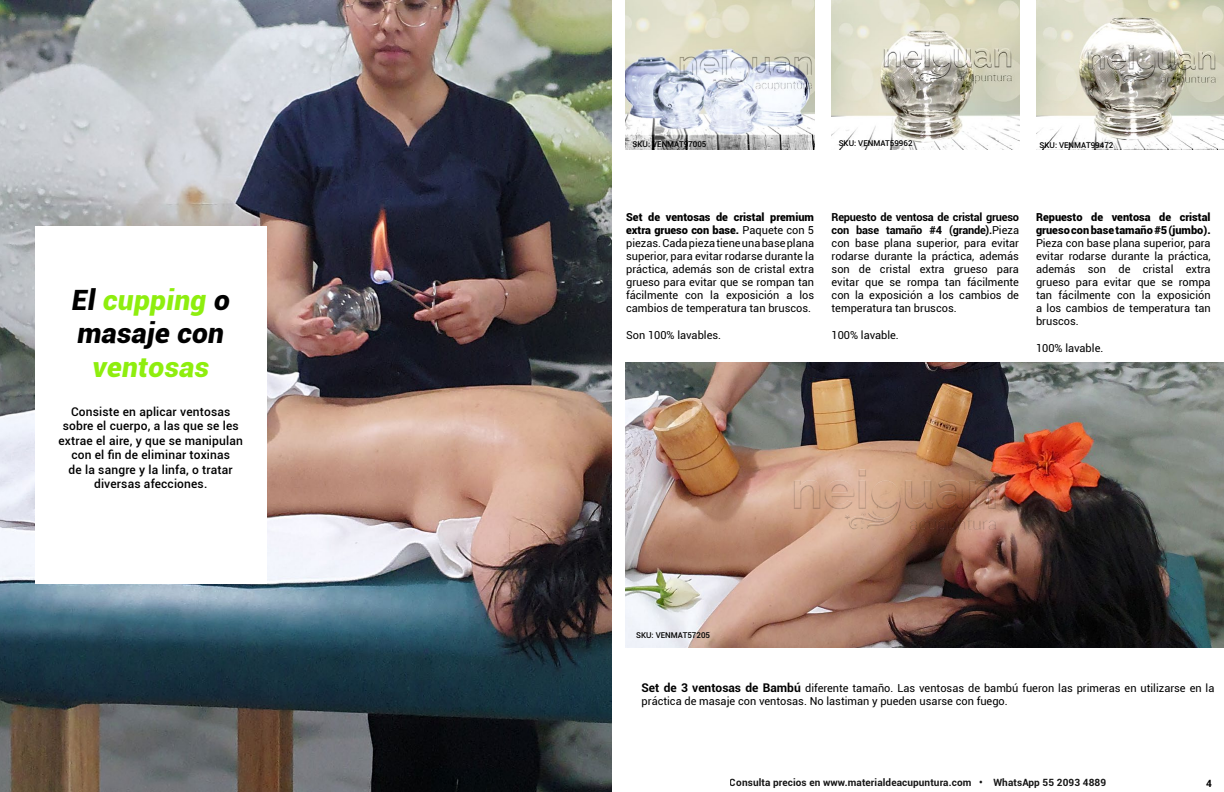
<style>
.page{position:relative;width:1224px;height:792px;background:#fff}
.page>*{position:absolute;margin:0;border:0;box-sizing:border-box;transform-origin:0 0}
.t1{font:italic 900 28px/33.6px "Roboto";letter-spacing:.015em;color:#000}
.t2{font:italic 900 28px "Roboto";letter-spacing:.015em;color:#8eee0e}
.t3{font:500 12px/14.4px "Roboto";letter-spacing:.015em;color:#000;text-align:center}
.t4{font:11px/13px "Roboto";color:#000;text-align:justify}
.t5{font:900 11px/13.2px "Roboto";color:#000}
.t6{font:700 10px "Roboto";letter-spacing:.01em;color:#000}
.t7{font:500 8px "Roboto";color:#000}
.s1{color:#8eee0e}
.s2{font-weight:900}
.s3{font-weight:700}
.s4{font-weight:700;font-size:12px}
</style>
<div class="page">
<img style="left:0;top:0;width:612px;height:792px">
<div style="left:35px;top:227px;width:231px;height:357px;background:#fff"></div>
<img style="left:625px;top:0;width:189px;height:150px">
<img style="left:832px;top:0;width:187px;height:150px">
<img style="left:1036px;top:0;width:188px;height:150px">
<img style="left:626px;top:363px;width:598px;height:285px">
<img style="left:770px;top:448px;width:257px;height:114px">
<h1 class="t1" style="left:72px;top:282px;width:159px">El <span class="s1">cupping</span> o masaje con</h1>
<h1 class="t2" style="left:93px;top:347px;width:118px">ventosas</h1>
<p class="t3" style="left:59px;top:404px;width:186px">Consiste en aplicar ventosas sobre el cuerpo, a las que se les extrae el aire, y que se manipulan con el fin de eliminar toxinas<br>de la sangre y la linfa, o tratar diversas afecciones.</p>
<p class="t7" style="left:633px;top:138px;width:75px">SKU: VENMAT97005</p>
<p class="t7" style="left:839px;top:137px;width:75px">SKU: VENMAT59962</p>
<p class="t7" style="left:1040px;top:140px;width:75px">SKU: VENMAT99472</p>
<p class="t4" style="left:626px;top:210px;width:189px"><span class="s2">Set de ventosas de cristal premium extra grueso con base.</span> Paquete con 5 piezas. Cada pieza tiene una base plana superior, para evitar rodarse durante la práctica, además son de cristal extra grueso para evitar que se rompan tan fácilmente con la exposición a los cambios de temperatura tan bruscos.</p>
<p class="t4" style="left:626px;top:328px;width:97px">Son 100% lavables.</p>
<p class="t4" style="left:832px;top:210px;width:189px"><span class="s3">Repuesto de ventosa de cristal grueso con base tamaño #4 (grande).</span>Pieza con base plana superior, para evitar rodarse durante la práctica, además son de cristal extra grueso para evitar que se rompa tan fácilmente con la exposición a los cambios de temperatura tan bruscos.</p>
<p class="t4" style="left:832px;top:328px;width:69px">100% lavable.</p>
<p class="t5" style="left:1036px;top:210px;width:176px">Repuesto de ventosa de cristal grueso con base tamaño #5 (jumbo).</p>
<p class="t4" style="left:1036px;top:237px;width:176px">Pieza con base plana superior, para evitar rodarse durante la práctica, además son de cristal extra grueso para evitar que se rompa tan fácilmente con la exposición a los cambios de temperatura tan bruscos.</p>
<p class="t4" style="left:1036px;top:342px;width:69px">100% lavable.</p>
<p class="t7" style="left:636px;top:629px;width:75px">SKU: VENMAT57205</p>
<p class="t4" style="left:642px;top:681px;width:574px"><span class="s4">Set de 3 ventosas de Bambú</span> diferente tamaño. Las ventosas de bambú fueron las primeras en utilizarse en la práctica de masaje con ventosas. No lastiman y pueden usarse con fuego.</p>
<p class="t6" style="left:730px;top:776px;width:378px">Consulta precios en www.materialdeacupuntura.com • WhatsApp 55 2093 4889</p>
<p class="t6" style="left:1206px;top:776px;width:7px">4</p>
</div>
